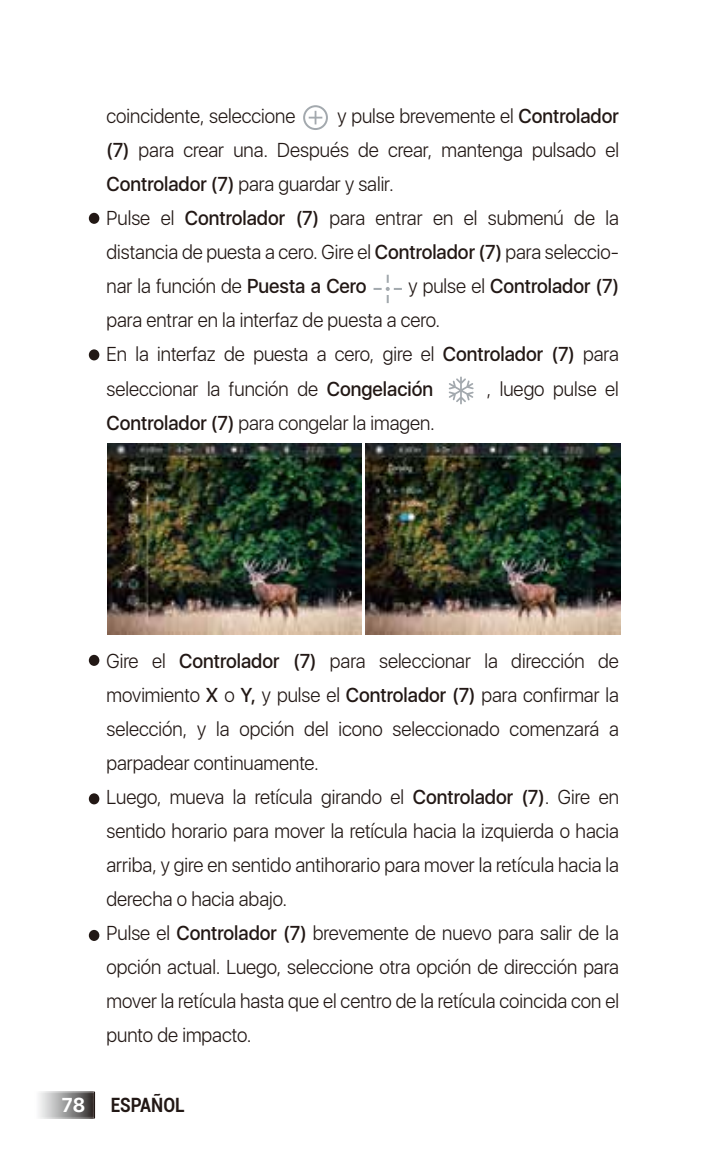
<style>
.page{position:relative;width:709px;height:1170px;background:#fff}
.page>*{position:absolute;margin:0;border:0;box-sizing:border-box;transform-origin:0 0}
.t1{font:300 20px/34px "SFUI Display";color:#221815;scale:.95 1}
.t2{font:700 20px "SFUI Display";color:#fff;scale:.95 1}
.t3{font:700 19.75px "Roboto";color:#221815;scale:.87 1}
.s1{font-weight:500}
</style>
<div class="page">
<img style="left:39px;top:1091px;width:56px;height:27px">
<svg style="left:94px;top:1091px;width:1px;height:26px"></svg>
<img style="left:108px;top:443px;width:254px;height:191px">
<img style="left:366px;top:443px;width:254px;height:191px">
<div style="left:89px;top:793px;width:10px;height:11px;background:#221815;border-radius:50%"></div>
<div style="left:89px;top:929px;width:10px;height:11px;background:#221815;border-radius:50%"></div>
<div style="left:89px;top:654px;width:10px;height:11px;background:#221815;border-radius:50%"></div>
<div style="left:89px;top:349px;width:10px;height:11px;background:#221815;border-radius:50%"></div>
<div style="left:89px;top:213px;width:10px;height:11px;background:#221815;border-radius:50%"></div>
<svg style="left:303px;top:105px;width:25px;height:25px"></svg>
<svg style="left:448px;top:376px;width:25px;height:28px"></svg>
<svg style="left:373px;top:275px;width:29px;height:28px"></svg>
<p class="t1" style="left:106px;top:100px;width:541px;text-indent:231px">y pulse brevemente el <span class="s1">Controlador (7)</span> para crear una. Después de crear, mantenga pulsado el <span class="s1">Controlador (7)</span> para guardar y salir.<br>Pulse el <span class="s1">Controlador (7)</span> para entrar en el submenú de la distancia de puesta a cero. Gire el <span class="s1">Controlador (7)</span> para seleccio&shy;nar la función de <span class="s1">Puesta a Cero</span></p>
<p class="t1" style="left:106px;top:100px;width:200px">coincidente, seleccione</p>
<p class="t1" style="left:106px;top:270px;width:541px;text-indent:302px">y pulse el <span class="s1">Controlador (7) </span>para entrar en la interfaz de puesta a cero.<br>En la interfaz de puesta a cero, gire el <span class="s1">Controlador (7)</span> para seleccionar la función de <span class="s1">Congelación</span></p>
<p class="t1" style="left:486px;top:372px;width:141px">, luego pulse el</p>
<p class="t1" style="left:106px;top:406px;width:347px"><span class="s1">Controlador (7)</span> para congelar la imagen.</p>
<p class="t1" style="left:106px;top:644px;width:541px">Gire el <span class="s1">Controlador (7)</span> para seleccionar la dirección de movimiento <span class="s1">X</span> o <span class="s1">Y,</span> y pulse el <span class="s1">Controlador (7)</span> para confirmar la selección, y la opción del icono seleccionado comenzará a parpadear continuamente.<br>Luego, mueva la retícula girando el <span class="s1">Controlador (7)</span>. Gire en sentido horario para mover la retícula hacia la izquierda o hacia arriba, y gire en sentido antihorario para mover la retícula hacia la derecha o hacia abajo.<br>Pulse el <span class="s1">Controlador (7)</span> brevemente de nuevo para salir de la opción actual. Luego, seleccione otra opción de dirección para mover la retícula hasta que el centro de la retícula coincida con el punto de impacto.</p>
<p class="t2" style="left:62px;top:1093px;width:26px">78</p>
<p class="t3" style="left:111px;top:1091px;width:87px">ESPAÑOL</p>
</div>
